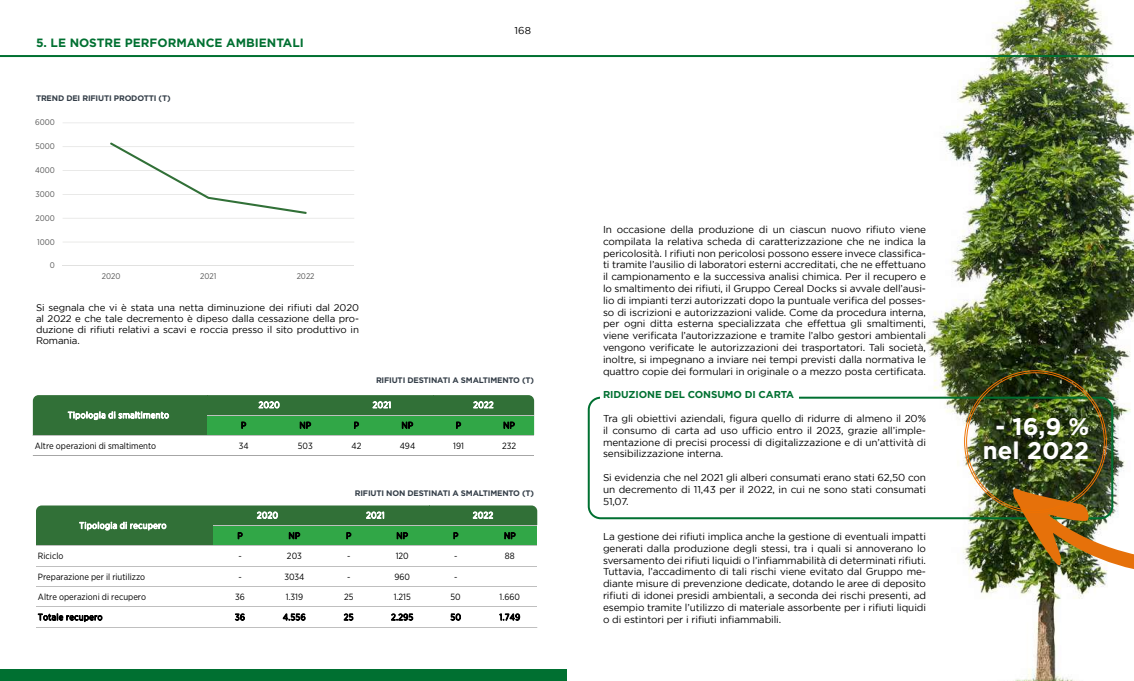
<style>
.page{position:relative;width:1134px;height:681px;background:#fff}
.page>*{position:absolute;margin:0;border:0;box-sizing:border-box;transform-origin:0 0}
.t1{font:700 24px/24px "Gotham";color:#fff;text-align:center}
.t2{font:700 12px "Gotham";color:#007031}
.t3{font:10px/11.8px "Gotham";letter-spacing:-.01em;color:#000;text-align:justify}
.t4{font:700 10px "Gotham";letter-spacing:-.01em;color:#007031}
.t5{font:9.7px/11.2px "Gotham";letter-spacing:-.01em;color:#000;text-align:justify}
.t6{font:9px "Gotham Narrow";color:#000}
.t7{font:9px "Gotham Narrow";letter-spacing:.03em;color:#fff}
.t8{font:9px "Gotham Narrow";letter-spacing:.03em;color:#000}
.t9{font:8.2px "Gotham Narrow";color:#595959}
.t10{font:700 8px "Gotham";letter-spacing:-.02em;color:#343e48}
</style>
<div class="page">
<img style="left:877px;top:0;width:257px;height:680px">
<hr style="left:63px;top:241px;width:291px;height:1px;background:#e1e1e0">
<hr style="left:63px;top:218px;width:291px;height:1px;background:#e1e1e0">
<hr style="left:63px;top:194px;width:291px;height:1px;background:#e1e1e0">
<hr style="left:63px;top:170px;width:291px;height:1px;background:#e1e1e0">
<hr style="left:63px;top:146px;width:291px;height:1px;background:#e1e1e0">
<hr style="left:63px;top:122px;width:291px;height:1px;background:#e1e1e0">
<hr style="left:63px;top:265px;width:291px;height:1px;background:#e1e1e0">
<svg style="left:110px;top:142px;width:197px;height:72px"></svg>
<hr style="left:0;top:55px;width:1134px;height:2px;background:#007031">
<div style="left:33px;top:395px;width:175px;height:40px;background:#317037"></div>
<div style="left:208px;top:395px;width:123px;height:19px;background:#317037"></div>
<div style="left:331px;top:395px;width:102px;height:19px;background:#317037"></div>
<div style="left:433px;top:395px;width:101px;height:19px;background:#317037"></div>
<div style="left:208px;top:415px;width:72px;height:20px;background:#31a747"></div>
<div style="left:280px;top:415px;width:51px;height:20px;background:#31a747"></div>
<div style="left:331px;top:415px;width:51px;height:20px;background:#31a747"></div>
<div style="left:382px;top:415px;width:51px;height:20px;background:#31a747"></div>
<div style="left:433px;top:415px;width:51px;height:20px;background:#31a747"></div>
<div style="left:484px;top:415px;width:50px;height:20px;background:#31a747"></div>
<hr style="left:208px;top:414px;width:326px;height:1px;background:#bfbfbf">
<hr style="left:33px;top:435px;width:501px;height:1px;background:#bfbfbf">
<hr style="left:33px;top:455px;width:175px;height:1px;background:#a6a6a6">
<hr style="left:207px;top:455px;width:73px;height:1px;background:#a6a6a6">
<hr style="left:279px;top:455px;width:52px;height:1px;background:#a6a6a6">
<hr style="left:330px;top:455px;width:52px;height:1px;background:#a6a6a6">
<hr style="left:381px;top:455px;width:52px;height:1px;background:#a6a6a6">
<hr style="left:432px;top:455px;width:52px;height:1px;background:#a6a6a6">
<hr style="left:483px;top:455px;width:51px;height:1px;background:#a6a6a6">
<div style="left:36px;top:505px;width:177px;height:40px;background:#317037"></div>
<div style="left:213px;top:505px;width:109px;height:20px;background:#317037"></div>
<div style="left:322px;top:505px;width:107px;height:20px;background:#317037"></div>
<div style="left:429px;top:505px;width:108px;height:20px;background:#317037"></div>
<div style="left:213px;top:525px;width:54px;height:20px;background:#31a747"></div>
<div style="left:267px;top:525px;width:55px;height:20px;background:#31a747"></div>
<div style="left:322px;top:525px;width:54px;height:20px;background:#31a747"></div>
<div style="left:376px;top:525px;width:53px;height:20px;background:#31a747"></div>
<div style="left:429px;top:525px;width:53px;height:20px;background:#31a747"></div>
<div style="left:482px;top:525px;width:55px;height:20px;background:#31a747"></div>
<hr style="left:213px;top:525px;width:324px;height:1px;background:#bfbfbf">
<hr style="left:36px;top:545px;width:501px;height:1px;background:#bfbfbf">
<hr style="left:36px;top:565px;width:501px;height:1px;background:#bfbfbf">
<hr style="left:36px;top:586px;width:501px;height:1px;background:#bfbfbf">
<hr style="left:36px;top:606px;width:501px;height:1px;background:#bfbfbf">
<hr style="left:36px;top:626px;width:177px;height:1px;background:#bfbfbf">
<hr style="left:213px;top:626px;width:54px;height:1px;background:#bfbfbf">
<hr style="left:266px;top:626px;width:56px;height:1px;background:#bfbfbf">
<hr style="left:321px;top:626px;width:55px;height:1px;background:#bfbfbf">
<hr style="left:375px;top:626px;width:54px;height:1px;background:#bfbfbf">
<hr style="left:428px;top:626px;width:54px;height:1px;background:#bfbfbf">
<hr style="left:482px;top:626px;width:55px;height:1px;background:#bfbfbf">
<div style="left:0;top:669px;width:567px;height:11px;background:#007031"></div>
<div style="left:588px;top:396px;width:525px;height:123px;border:2px solid #007031;border-radius:12px"></div>
<div style="left:601px;top:391px;width:198px;height:11px;background:#fff"></div>
<img style="left:1013px;top:487px;width:121px;height:87px">
<p class="t2" style="left:36px;top:36px;width:269px">5. LE NOSTRE PERFORMANCE AMBIENTALI</p>
<p class="t3" style="left:515px;top:25px;width:18px">168</p>
<p class="t10" style="left:36px;top:94px;width:136px">TREND DEI RIFIUTI PRODOTTI (T)</p>
<p class="t9" style="left:35px;top:117px;width:21px">6000</p>
<p class="t9" style="left:35px;top:141px;width:21px">5000</p>
<p class="t9" style="left:35px;top:165px;width:21px">4000</p>
<p class="t9" style="left:35px;top:189px;width:21px">3000</p>
<p class="t9" style="left:36px;top:213px;width:21px">2000</p>
<p class="t9" style="left:37px;top:236px;width:19px">1000</p>
<p class="t9" style="left:50px;top:260px;width:7px">0</p>
<p class="t9" style="left:102px;top:271px;width:20px">2020</p>
<p class="t9" style="left:200px;top:271px;width:18px">2021</p>
<p class="t9" style="left:297px;top:271px;width:19px">2022</p>
<p class="t5" style="left:36px;top:301px;width:325px">Si segnala che vi è stata una netta diminuzione dei rifiuti dal 2020 al 2022 e che tale decremento è dipeso dalla cessazione della pro&shy;duzione di rifiuti relativi a scavi e roccia presso il sito produttivo in Romania.</p>
<p class="t10" style="left:376px;top:375px;width:160px">RIFIUTI DESTINATI A SMALTIMENTO (T)</p>
<p class="t7" style="left:68px;top:409px;width:103px">Tipologia di smaltimento</p>
<p class="t7" style="left:259px;top:399px;width:23px">2020</p>
<p class="t7" style="left:373px;top:399px;width:20px">2021</p>
<p class="t7" style="left:473px;top:399px;width:22px">2022</p>
<p class="t6" style="left:241px;top:419px;width:7px">P</p>
<p class="t6" style="left:299px;top:419px;width:13px">NP</p>
<p class="t6" style="left:354px;top:419px;width:7px">P</p>
<p class="t6" style="left:402px;top:419px;width:13px">NP</p>
<p class="t6" style="left:456px;top:419px;width:7px">P</p>
<p class="t6" style="left:503px;top:419px;width:13px">NP</p>
<p class="t6" style="left:35px;top:440px;width:123px">Altre operazioni di smaltimento</p>
<p class="t6" style="left:239px;top:440px;width:11px">34</p>
<p class="t6" style="left:298px;top:440px;width:16px">503</p>
<p class="t6" style="left:351px;top:440px;width:11px">42</p>
<p class="t6" style="left:400px;top:440px;width:17px">494</p>
<p class="t6" style="left:453px;top:440px;width:12px">191</p>
<p class="t6" style="left:502px;top:440px;width:16px">232</p>
<p class="t10" style="left:355px;top:488px;width:181px">RIFIUTI NON DESTINATI A SMALTIMENTO (T)</p>
<p class="t7" style="left:79px;top:519px;width:89px">Tipologia di recupero</p>
<p class="t7" style="left:257px;top:509px;width:23px">2020</p>
<p class="t7" style="left:366px;top:509px;width:20px">2021</p>
<p class="t7" style="left:473px;top:509px;width:22px">2022</p>
<p class="t6" style="left:237px;top:530px;width:7px">P</p>
<p class="t6" style="left:289px;top:530px;width:13px">NP</p>
<p class="t6" style="left:346px;top:530px;width:7px">P</p>
<p class="t6" style="left:396px;top:530px;width:13px">NP</p>
<p class="t6" style="left:453px;top:530px;width:7px">P</p>
<p class="t6" style="left:504px;top:530px;width:13px">NP</p>
<p class="t6" style="left:38px;top:550px;width:27px">Riciclo</p>
<p class="t6" style="left:238px;top:550px;width:5px">-</p>
<p class="t6" style="left:287px;top:550px;width:16px">203</p>
<p class="t6" style="left:347px;top:550px;width:5px">-</p>
<p class="t6" style="left:396px;top:550px;width:15px">120</p>
<p class="t6" style="left:454px;top:550px;width:5px">-</p>
<p class="t6" style="left:505px;top:550px;width:11px">88</p>
<p class="t6" style="left:38px;top:570px;width:109px">Preparazione per il riutilizzo</p>
<p class="t6" style="left:284px;top:570px;width:22px">3034</p>
<p class="t6" style="left:394px;top:570px;width:17px">960</p>
<p class="t6" style="left:38px;top:591px;width:110px">Altre operazioni di recupero</p>
<p class="t6" style="left:235px;top:591px;width:11px">36</p>
<p class="t6" style="left:286px;top:591px;width:19px">1.319</p>
<p class="t6" style="left:344px;top:591px;width:11px">25</p>
<p class="t6" style="left:394px;top:591px;width:19px">1.215</p>
<p class="t6" style="left:451px;top:591px;width:12px">50</p>
<p class="t6" style="left:499px;top:591px;width:22px">1.660</p>
<p class="t8" style="left:38px;top:611px;width:66px">Totale recupero</p>
<p class="t6" style="left:235px;top:611px;width:12px">36</p>
<p class="t6" style="left:283px;top:611px;width:24px">4.556</p>
<p class="t6" style="left:344px;top:611px;width:11px">25</p>
<p class="t6" style="left:391px;top:611px;width:24px">2.295</p>
<p class="t6" style="left:450px;top:611px;width:12px">50</p>
<p class="t6" style="left:499px;top:611px;width:22px">1.749</p>
<p class="t3" style="left:603px;top:223px;width:325px">In occasione della produzione di un ciascun nuovo rifiuto viene compilata la relativa scheda di caratterizzazione che ne indica la pericolosità. I rifiuti non pericolosi possono essere invece classifica&shy;ti tramite l’ausilio di laboratori esterni accreditati, che ne effettuano il campionamento e la successiva analisi chimica. Per il recupero e lo smaltimento dei rifiuti, il Gruppo Cereal Docks si avvale dell’ausi&shy;lio di impianti terzi autorizzati dopo la puntuale verifica del posses&shy;so di iscrizioni e autorizzazioni valide. Come da procedura interna, per ogni ditta esterna specializzata che effettua gli smaltimenti, viene verificata l’autorizzazione e tramite l’albo gestori ambientali vengono verificate le autorizzazioni dei trasportatori. Tali società, inoltre, si impegnano a inviare nei tempi previsti dalla normativa le quattro copie dei formulari in originale o a mezzo posta certificata.</p>
<p class="t4" style="left:603px;top:389px;width:193px">RIDUZIONE DEL CONSUMO DI CARTA</p>
<p class="t3" style="left:603px;top:412px;width:325px">Tra gli obiettivi aziendali, figura quello di ridurre di almeno il 20% il consumo di carta ad uso ufficio entro il 2023, grazie all’imple&shy;mentazione di precisi processi di digitalizzazione e di un’attività di sensibilizzazione interna.</p>
<p class="t3" style="left:603px;top:471px;width:325px">Si evidenzia che nel 2021 gli alberi consumati erano stati 62,50 con un decremento di 11,43 per il 2022, in cui ne sono stati consumati 51,07.</p>
<p class="t3" style="left:603px;top:530px;width:325px">La gestione dei rifiuti implica anche la gestione di eventuali impatti generati dalla produzione degli stessi, tra i quali si annoverano lo sversamento dei rifiuti liquidi o l’infiammabilità di determinati rifiuti.<br>Tuttavia, l’accadimento di tali rischi viene evitato dal Gruppo me&shy;diante misure di prevenzione dedicate, dotando le aree di deposito rifiuti di idonei presidi ambientali, a seconda dei rischi presenti, ad esempio tramite l’utilizzo di materiale assorbente per i rifiuti liquidi o di estintori per i rifiuti infiammabili.</p>
<h1 class="t1" style="left:983px;top:414px;width:108px">- 16,9 % nel 2022</h1>
</div>
